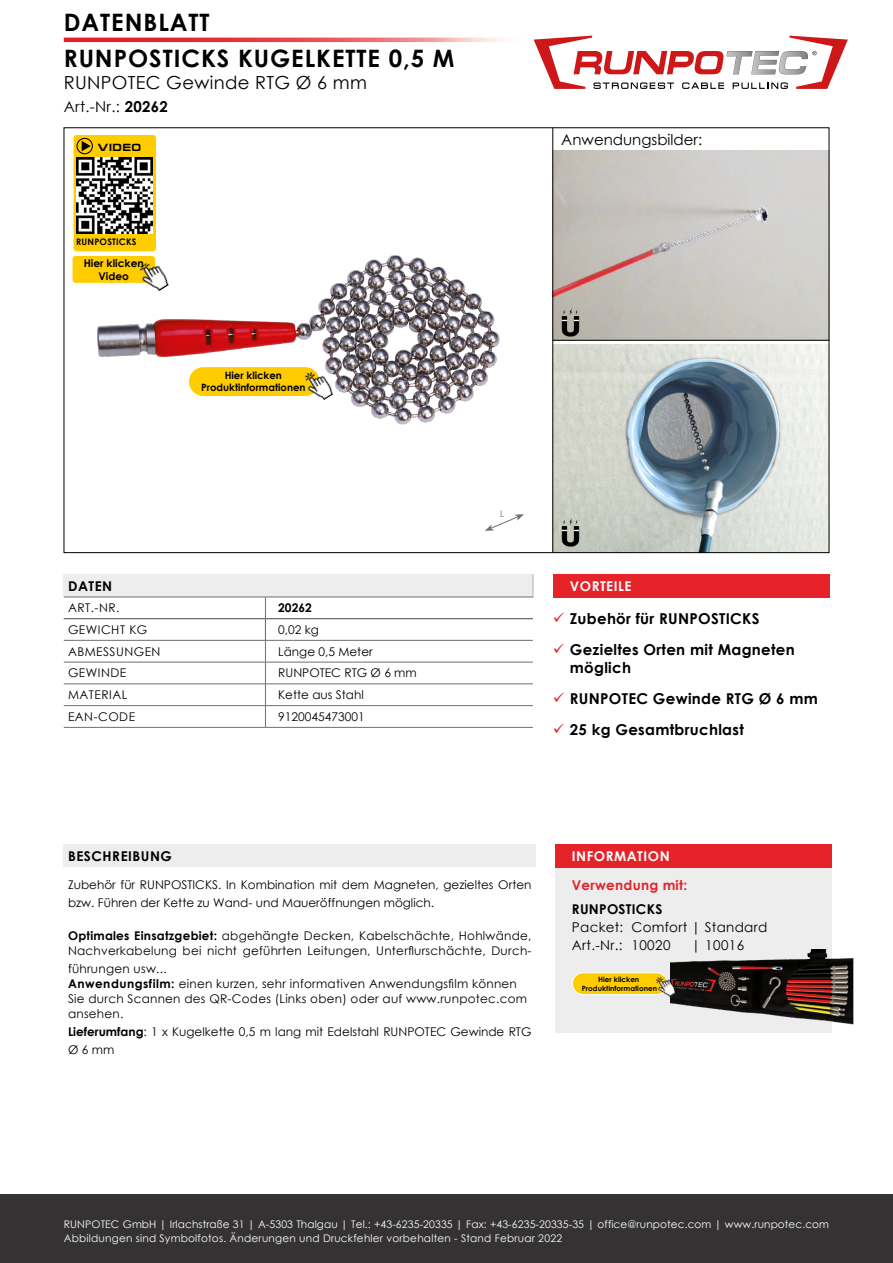
<style>
.page{position:relative;width:893px;height:1263px;background:#fff}
.page>*{position:absolute;margin:0;border:0;box-sizing:border-box;transform-origin:0 0}
.t1{font:700 24px/36px "Century Gothic";letter-spacing:.04em;color:#000}
.t2{font:18px "Century Gothic";letter-spacing:.02em;color:#000}
.t3{font:700 15px/31.2px "Century Gothic";letter-spacing:.02em;color:#000}
.t4{font:15px "Century Gothic";color:#000}
.t5{font:13.5px/18px "Century Gothic";letter-spacing:.02em;color:#000}
.t6{font:700 13.5px "Century Gothic";letter-spacing:.04em;color:#fff}
.t7{font:700 13.5px "Century Gothic";letter-spacing:.04em;color:#000}
.t8{font:700 13.5px "Century Gothic";letter-spacing:.02em;color:#e52329}
.t9{font:700 13.5px "Century Gothic";letter-spacing:.02em;color:#000}
.t10{font:12px/15px "Century Gothic";letter-spacing:.02em;color:#000}
.t11{font:12px/18px "Century Gothic";color:#000}
.t12{font:12px "Century Gothic";letter-spacing:.04em;color:#000}
.t13{font:700 12px "Century Gothic";color:#000}
.t14{font:700 10.65px/12.8px "Century Gothic";color:#000;text-align:center}
.t15{font:10.5px/13.5px "Century Gothic";letter-spacing:.01em;color:#fff}
.t16{font:700 10.5px "Micro Extended";letter-spacing:.04em;color:#000}
.t17{font:700 10.05px/12.1px "Century Gothic";color:#000;text-align:center}
.t18{font:700 9px "Century Gothic";letter-spacing:.02em;color:#000}
.t19{font:9px "Century Gothic";color:#706f6f}
.t20{font:700 7.2px/8.7px "Century Gothic";color:#000;text-align:center}
.s1{font-weight:700}
</style>
<div class="page">
<img style="left:554px;top:150px;width:273px;height:190px">
<img style="left:554px;top:345px;width:273px;height:206px">
<hr style="left:553px;top:128px;width:1px;height:424px;background:#000">
<hr style="left:553px;top:340px;width:276px;height:1px;background:#000">
<img style="left:561px;top:308px;width:18px;height:29px">
<img style="left:97px;top:255px;width:403px;height:170px">
<div style="left:64px;top:574px;width:469px;height:23px;background:#ededed"></div>
<svg style="left:533px;top:574px;width:1px;height:23px"></svg>
<hr style="left:64px;top:597px;width:201px;height:1px;background:#706f6f">
<hr style="left:265px;top:597px;width:268px;height:1px;background:#706f6f">
<hr style="left:64px;top:618px;width:201px;height:1px;background:#706f6f">
<hr style="left:265px;top:618px;width:268px;height:1px;background:#706f6f">
<hr style="left:64px;top:640px;width:201px;height:1px;background:#706f6f">
<hr style="left:265px;top:640px;width:268px;height:1px;background:#706f6f">
<hr style="left:64px;top:662px;width:201px;height:1px;background:#706f6f">
<hr style="left:265px;top:662px;width:268px;height:1px;background:#706f6f">
<hr style="left:64px;top:684px;width:201px;height:1px;background:#706f6f">
<hr style="left:265px;top:684px;width:268px;height:1px;background:#706f6f">
<hr style="left:64px;top:705px;width:201px;height:1px;background:#706f6f">
<hr style="left:265px;top:705px;width:268px;height:1px;background:#706f6f">
<svg style="left:265px;top:597px;width:1px;height:130px"></svg>
<hr style="left:64px;top:727px;width:201px;height:1px;background:#706f6f">
<hr style="left:265px;top:727px;width:268px;height:1px;background:#706f6f">
<div style="left:553px;top:574px;width:276px;height:23px;background:#e52329"></div>
<div style="left:64px;top:844px;width:472px;height:23px;background:#ededed"></div>
<div style="left:0;top:1195px;width:893px;height:68px;background:#343233"></div>
<div style="left:555px;top:867px;width:276px;height:166px;background:#ededed"></div>
<div style="left:555px;top:844px;width:276px;height:23px;background:#e52329"></div>
<img style="left:670px;top:950px;width:183px;height:78px">
<img style="left:561px;top:518px;width:18px;height:29px">
<svg style="left:485px;top:514px;width:39px;height:17px"></svg>
<svg style="left:72px;top:134px;width:86px;height:151px"></svg>
<img style="left:134px;top:257px;width:38px;height:40px">
<div style="left:188px;top:366px;width:132px;height:31px;background:#fc0;border-radius:15px"></div>
<div style="left:188px;top:366px;width:133px;height:31px;border:1px solid #fff;border-radius:15px"></div>
<img style="left:298px;top:364px;width:40px;height:41px">
<div style="left:572px;top:973px;width:95px;height:21px;background:#fc0;border-radius:11px"></div>
<div style="left:572px;top:972px;width:96px;height:23px;border:1px solid #fff;border-radius:11px"></div>
<img style="left:652px;top:971px;width:28px;height:30px">
<svg style="left:534px;top:36px;width:314px;height:53px"></svg>
<svg style="left:64px;top:38px;width:470px;height:4px;background:#ec646a"></svg>
<h1 class="t1" style="left:64px;top:3px;width:392px">DATENBLATT<br>RUNPOSTICKS KUGELKETTE 0,5 M</h1>
<h2 class="t2" style="left:64px;top:70px;width:305px">RUNPOTEC Gewinde RTG Ø 6 mm</h2>
<p class="t4" style="left:64px;top:96px;width:106px">Art.-Nr.: <span class="s1">20262</span></p>
<p class="t16" style="left:98px;top:141px;width:45px">VIDEO</p>
<p class="t18" style="left:76px;top:234px;width:62px">RUNPOSTICKS</p>
<p class="t14" style="left:84px;top:256px;width:62px">Hier klicken<br>Video</p>
<p class="t17" style="left:201px;top:369px;width:106px">Hier klicken<br>Produktinformationen</p>
<p class="t4" style="left:561px;top:129px;width:143px">Anwendungsbilder:</p>
<p class="t7" style="left:68px;top:575px;width:46px">DATEN</p>
<p class="t10" style="left:68px;top:600px;width:53px">ART.-NR.</p>
<p class="t13" style="left:278px;top:599px;width:35px">20262</p>
<p class="t12" style="left:68px;top:621px;width:81px">GEWICHT KG</p>
<p class="t10" style="left:278px;top:622px;width:42px">0,02 kg</p>
<p class="t12" style="left:68px;top:643px;width:94px">ABMESSUNGEN</p>
<p class="t11" style="left:278px;top:642px;width:96px">Länge 0,5 Meter</p>
<p class="t12" style="left:68px;top:665px;width:60px">GEWINDE</p>
<p class="t11" style="left:278px;top:664px;width:140px">RUNPOTEC RTG Ø 6 mm</p>
<p class="t12" style="left:68px;top:686px;width:61px">MATERIAL</p>
<p class="t11" style="left:278px;top:686px;width:87px">Kette aus Stahl</p>
<p class="t10" style="left:68px;top:709px;width:69px">EAN-CODE</p>
<p class="t11" style="left:278px;top:707px;width:88px">9120045473001</p>
<p class="t19" style="left:500px;top:507px;width:6px">L</p>
<p class="t6" style="left:570px;top:575px;width:63px">VORTEILE</p>
<p class="t3" style="left:570px;top:602px;width:227px">Zubehör für RUNPOSTICKS<br>Gezieltes Orten mit Magneten</p>
<p class="t3" style="left:570px;top:651px;width:250px">möglich<br>RUNPOTEC Gewinde RTG Ø 6 mm<br>25 kg Gesamtbruchlast</p>
<p class="t7" style="left:68px;top:845px;width:105px">BESCHREIBUNG</p>
<p class="t11" style="left:68px;top:875px;width:465px">Zubehör für RUNPOSTICKS. In Kombination mit dem Magneten, gezieltes Orten bzw. Führen der Kette zu Wand- und Maueröffnungen möglich.</p>
<p class="t10" style="left:68px;top:928px;width:465px"><span class="s1">Optimales Einsatzgebiet:</span> abgehängte Decken, Kabelschächte, Hohlwände,<br>Nachverkabelung bei nicht geführten Leitungen, Unterflurschächte, Durch-</p>
<p class="t10" style="left:68px;top:961px;width:461px">führungen usw...<br><span class="s1">Anwendungsfilm:</span> einen kurzen, sehr informativen Anwendungsfilm können Sie durch Scannen des QR-Codes (Links oben) oder auf www.runpotec.com ansehen.</p>
<p class="t11" style="left:68px;top:1022px;width:465px"><span class="s1">Lieferumfang</span>: 1 x Kugelkette 0,5 m lang mit Edelstahl RUNPOTEC Gewinde RTG<br>Ø 6 mm</p>
<p class="t6" style="left:572px;top:845px;width:99px">INFORMATION</p>
<p class="t8" style="left:572px;top:875px;width:117px">Verwendung mit:</p>
<p class="t9" style="left:572px;top:899px;width:92px">RUNPOSTICKS</p>
<p class="t5" style="left:572px;top:918px;width:197px">Packet: Comfort | Standard<br>Art.-Nr.: 10020</p>
<p class="t5" style="left:692px;top:936px;width:54px">| 10016</p>
<p class="t20" style="left:582px;top:974px;width:77px">Hier klicken<br>Produktinformationen</p>
<p class="t15" style="left:64px;top:1217px;width:767px">RUNPOTEC GmbH | Irlachstraße 31 | A-5303 Thalgau | Tel.: +43-6235-20335 | Fax: +43-6235-20335-35 | office@runpotec.com | www.runpotec.com<br>Abbildungen sind Symbolfotos. Änderungen und Druckfehler vorbehalten - Stand Februar 2022</p>
</div>
